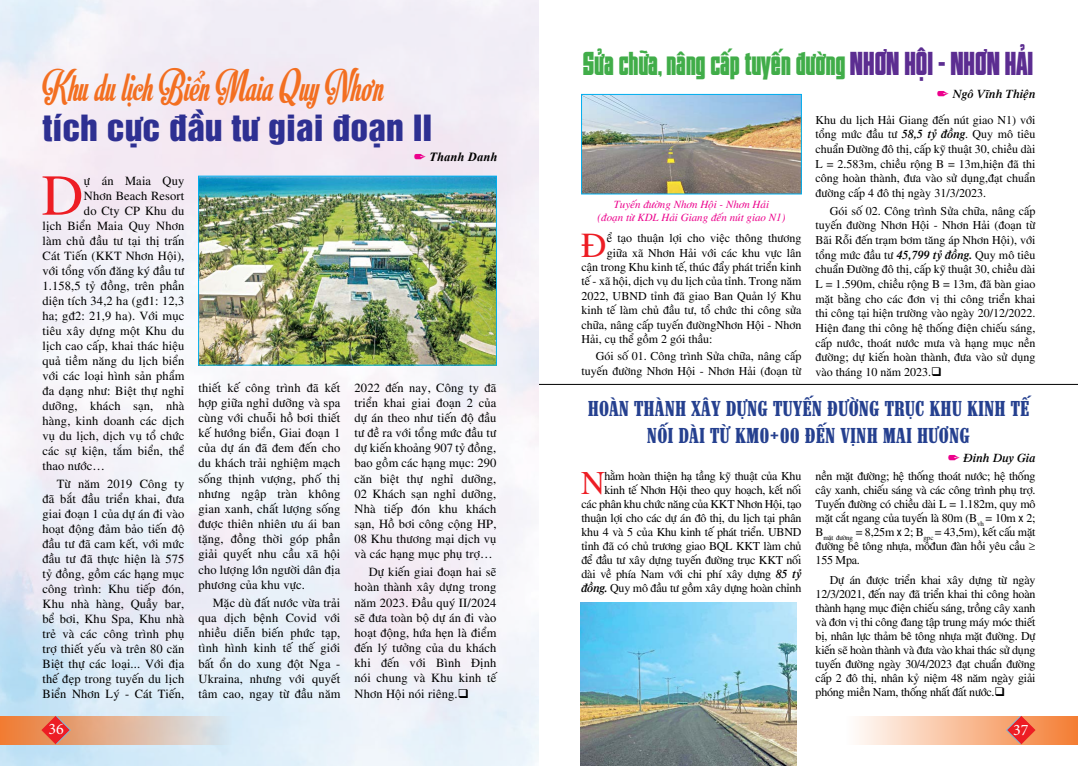
<style>
.page{position:relative;width:1078px;height:766px;background:#fff}
.page>*{position:absolute;margin:0;border:0;box-sizing:border-box;transform-origin:0 0}
.t1{font:57.8px "UTM Times";color:#ed1d24}
.t2{font:45px "HLT Motion Picture";color:#f36f21;scale:.79 1}
.t3{font:35.2px "UTM Times";color:#ed1d24}
.t4{font:33.1px "UTM Times";color:#ed1d24}
.t5{font:33px "UTM Helvet Ins";color:#2e3092;scale:1.08 1}
.t6{font:32px "UTM Talling";color:#41ad49}
.t7{font:22px/26.4px "UTM Marlboro";color:#25408f;text-align:center;scale:1.1 1}
.t8{font:16px "Minion Pro";color:#fff}
.t9{font:12.5px/15.1px "UTM Times";letter-spacing:.01em;color:#000;text-align:justify}
.t10{font:italic 700 12.5px "Times New Roman";letter-spacing:.005em;color:#000}
.t11{font:12px/14.7px "UTM Times";color:#000;text-align:justify}
.t12{font:12px/14px "UTM Times";letter-spacing:-.02em;color:#000;text-align:right}
.t13{font:italic 700 12px "UTM Times";letter-spacing:.005em;color:#000}
.t14{font:italic 11px/13.2px "UTM Times";color:#ec008c;text-align:center}
.s1{color:#5c2d91}
.s2{font-weight:700;font-style:italic}
.s3{font-family:"Arial Narrow"}
</style>
<div class="page">
<img style="left:0;top:0;width:539px;height:765px">
<svg style="left:858px;top:716px;width:219px;height:28px;background:#f9bf9a"></svg>
<svg style="left:0;top:715px;width:231px;height:29px;background:#e1b79e"></svg>
<svg style="left:41px;top:715px;width:30px;height:29px"></svg>
<svg style="left:1005px;top:716px;width:30px;height:28px"></svg>
<img style="left:583px;top:96px;width:216px;height:96px">
<div style="left:581px;top:94px;width:220px;height:100px;border:1px solid #00aeef"></div>
<img style="left:580px;top:602px;width:216px;height:163px">
<img style="left:200px;top:178px;width:294px;height:185px">
<div style="left:198px;top:176px;width:298px;height:189px;border:1px solid #00aeef"></div>
<hr style="left:539px;top:384px;width:538px;height:1px;background:#000">
<svg style="left:414px;top:154px;width:11px;height:6px"></svg>
<h2 class="t2" style="left:43px;top:53px;width:433px">Khu du lịch Biển Maia Quy Nhơn</h2>
<h3 class="t5" style="left:43px;top:101px;width:362px">tích cực đầu tư giai đoạn II</h3>
<h1 class="t1" style="left:42px;top:154px;width:43px">D</h1>
<p class="t9" style="left:84px;top:172px;width:102px">ự án Maia Quy</p>
<p class="t9" style="left:84px;top:187px;width:102px">Nhơn Beach Resort</p>
<p class="t9" style="left:84px;top:202px;width:102px">do Cty CP Khu du</p>
<p class="t9" style="left:43px;top:217px;width:143px">lịch Biển Maia Quy Nhơn</p>
<p class="t9" style="left:43px;top:232px;width:143px">làm chủ đầu tư tại thị trấn</p>
<p class="t9" style="left:43px;top:247px;width:143px">Cát Tiến (KKT Nhơn Hội),</p>
<p class="t9" style="left:43px;top:262px;width:143px">với tổng vốn đăng ký đầu tư</p>
<p class="t9" style="left:43px;top:277px;width:143px">1.158,5 tỷ đồng, trên phần</p>
<p class="t9" style="left:43px;top:292px;width:143px">diện tích 34,2 ha (gđ1: 12,3</p>
<p class="t9" style="left:43px;top:307px;width:143px">ha; gđ2: 21,9 ha). Với mục</p>
<p class="t9" style="left:43px;top:322px;width:143px">tiêu xây dựng một Khu du</p>
<p class="t9" style="left:43px;top:337px;width:143px">lịch cao cấp, khai thác hiệu</p>
<p class="t9" style="left:43px;top:352px;width:143px">quả tiềm năng du lịch biển</p>
<p class="t9" style="left:43px;top:367px;width:143px">với các loại hình sản phẩm</p>
<p class="t9" style="left:43px;top:382px;width:143px">đa dạng như: Biệt thự nghỉ</p>
<p class="t9" style="left:43px;top:397px;width:143px">dưỡng, khách sạn, nhà</p>
<p class="t9" style="left:43px;top:412px;width:143px">hàng, kinh doanh các dịch</p>
<p class="t9" style="left:43px;top:427px;width:143px">vụ du lịch, dịch vụ tổ chức</p>
<p class="t9" style="left:43px;top:442px;width:143px">các sự kiện, tắm biển, thể</p>
<p class="t9" style="left:43px;top:457px;width:64px">thao nước…</p>
<p class="t9" style="left:43px;top:475px;width:143px;text-indent:14px">Từ năm 2019 Công ty đã bắt đầu triển khai, đưa giai đoạn 1 của dự án đi vào hoạt động đảm bảo tiến độ đầu tư đã cam kết, với mức đầu tư đã thực hiện là 575 tỷ đồng, gồm các hạng mục công trình: Khu tiếp đón, Khu nhà hàng, Quầy bar, bể bơi, Khu Spa, Khu nhà trẻ và các công trình phụ trợ thiết yếu và trên 80 căn Biệt thự các loại... Với địa thế đẹp trong tuyến du lịch Biển Nhơn Lý - Cát Tiến,</p>
<p class="t9" style="left:198px;top:378px;width:143px">thiết kế công trình đã kết hợp giữa nghỉ dưỡng và spa cùng với chuỗi hồ bơi thiết kế hướng biển, Giai đoạn 1 của dự án đã đem đến cho du khách trải nghiệm mạch sống thịnh vượng, phố thị nhưng ngập tràn không gian xanh, chất lượng sống được thiên nhiên ưu ái ban tặng, đồng thời góp phần giải quyết nhu cầu xã hội cho lượng lớn người dân địa phương của khu vực.</p>
<p class="t9" style="left:198px;top:594px;width:143px;text-indent:14px">Mặc dù đất nước vừa trải qua dịch bệnh Covid với nhiều diễn biến phức tạp, tình hình kinh tế thế giới bất ổn do xung đột Nga - Ukraina, nhưng với quyết tâm cao, ngay từ đầu năm</p>
<p class="t10" style="left:429px;top:148px;width:70px">Thanh Danh</p>
<p class="t9" style="left:354px;top:379px;width:143px">2022 đến nay, Công ty đã triển khai giai đoạn 2 của dự án theo như tiến độ đầu tư đề ra với tổng mức đầu tư dự kiến khoảng 907 tỷ đồng, bao gồm các hạng mục: 290 căn biệt thự nghỉ dưỡng, 02 Khách sạn nghỉ dưỡng, Nhà tiếp đón khu khách sạn, Hồ bơi công cộng HP, 08 Khu thương mại dịch vụ và các hạng mục phụ trợ…</p>
<p class="t9" style="left:354px;top:563px;width:143px;text-indent:14px">Dự kiến giai đoạn hai sẽ hoàn thành xây dựng trong năm 2023. Đầu quý II/2024 sẽ đưa toàn bộ dự án đi vào hoạt động, hứa hẹn là điểm đến lý tưởng của du khách khi đến với Bình Định nói chung và Khu kinh tế Nhơn Hội nói riêng.❑</p>
<h3 class="t6" style="left:583px;top:40px;width:451px">Sửa chữa, nâng cấp tuyến đường <span class="s1">NHƠN HỘI - NHƠN HẢI</span></h3>
<p class="t14" style="left:597px;top:197px;width:189px">Tuyến đường Nhơn Hội - Nhơn Hải<br>(đoạn từ KDL Hải Giang đến nút giao N1)</p>
<h3 class="t3" style="left:581px;top:220px;width:27px">Đ</h3>
<p class="t11" style="left:606px;top:230px;width:196px">ể tạo thuận lợi cho việc thông thương</p>
<p class="t11" style="left:606px;top:244px;width:196px">giữa xã Nhơn Hải với các khu vực lân</p>
<p class="t11" style="left:581px;top:259px;width:221px">cận trong Khu kinh tế, thúc đẩy phát triển kinh</p>
<p class="t11" style="left:581px;top:273px;width:221px">tế - xã hội, dịch vụ du lịch của tỉnh. Trong năm</p>
<p class="t11" style="left:581px;top:287px;width:221px">2022, UBND tỉnh đã giao Ban Quản lý Khu</p>
<p class="t11" style="left:581px;top:302px;width:221px">kinh tế làm chủ đầu tư, tổ chức thi công sửa</p>
<p class="t11" style="left:581px;top:316px;width:221px">chữa, nâng cấp tuyến đườngNhơn Hội - Nhơn</p>
<p class="t11" style="left:581px;top:331px;width:132px">Hải, cụ thể gồm 2 gói thầu:</p>
<p class="t11" style="left:581px;top:348px;width:221px;line-height:14.4px;text-align:right">Gói số 01. Công trình Sửa chữa, nâng cấp tuyến đường Nhơn Hội - Nhơn Hải (đoạn từ</p>
<p class="t13" style="left:952px;top:85px;width:84px">Ngô Vĩnh Thiện</p>
<p class="t11" style="left:815px;top:111px;width:221px">Khu du lịch Hải Giang đến nút giao N1) với tổng mức đầu tư <span class="s2">58,5 tỷ đồng</span>. Quy mô tiêu chuẩn Đường đô thị, cấp kỹ thuật 30, chiều dài L = 2.583m, chiều rộng B = 13m,hiện đã thi công hoàn thành, đưa vào sử dụng,đạt chuẩn đường cấp 4 đô thị ngày 31/3/2023.</p>
<p class="t11" style="left:815px;top:202px;width:221px;text-indent:14px">Gói số 02. Công trình Sửa chữa, nâng cấp tuyến đường Nhơn Hội - Nhơn Hải (đoạn từ Bãi Rỗi đến trạm bơm tăng áp Nhơn Hội), với tổng mức đầu tư <span class="s2">45,799 tỷ đồng.</span> Quy mô tiêu chuẩn Đường đô thị, cấp kỹ thuật 30, chiều dài L = 1.590m, chiều rộng B = 13m, đã bàn giao mặt bằng cho các đơn vị thi công triển khai thi công tại hiện trường vào ngày 20/12/2022.<br>Hiện đang thi công hệ thống điện chiếu sáng, cấp nước, thoát nước mưa và hạng mục nền đường; dự kiến hoàn thành, đưa vào sử dụng vào tháng 10 năm 2023.❑</p>
<h3 class="t7" style="left:587px;top:394px;width:403px">HOÀN THÀNH XÂY DỰNG TUYẾN ĐƯỜNG TRỤC KHU KINH TẾ<br>NỐI DÀI TỪ KM0+00 ĐẾN VỊNH MAI HƯƠNG</h3>
<h3 class="t4" style="left:581px;top:459px;width:25px">N</h3>
<p class="t13" style="left:962px;top:448px;width:74px">Đinh Duy Gia</p>
<p class="t12" style="left:581px;top:468px;width:221px">hằm hoàn thiện hạ tầng kỹ thuật của Khu kinh tế Nhơn Hội theo quy hoạch, kết nối<br>các phân khu chức năng của KKT Nhơn Hội, tạo thuận lợi cho các dự án đô thị, du lịch tại phân khu 4 và 5 của Khu kinh tế phát triển. UBND tỉnh đã có chủ trương giao BQL KKT làm chủ để đầu tư xây dựng tuyến đường trục KKT nối dài về phía Nam với chi phí xây dựng <span class="s2">85 tỷ đồng.</span> Quy mô đầu tư gồm xây dựng hoàn chỉnh</p>
<p class="t11" style="left:815px;top:468px;width:221px;line-height:14px">nền mặt đường; hệ thống thoát nước; hệ thống cây xanh, chiếu sáng và các công trình phụ trợ.<br>Tuyến đường có chiều dài L = 1.182m, quy mô mặt cắt ngang của tuyến là 80m (B<sub>vh</sub> = 10m <span class="s3">x</span> 2; B<sub>mặt</sub> <sub>đường</sub> = 8,25m <span class="s3">x</span> 2; B<sub>gpc</sub> = 43,5m), kết cấu mặt đường bê tông nhựa, môđun đàn hồi yêu cầu ≥ 155 Mpa.</p>
<p class="t11" style="left:815px;top:571px;width:221px;line-height:14px;text-indent:14px">Dự án được triển khai xây dựng từ ngày 12/3/2021, đến nay đã triển khai thi công hoàn thành hạng mục điện chiếu sáng, trồng cây xanh và đơn vị thi công đang tập trung máy móc thiết bị, nhân lực thảm bê tông nhựa mặt đường. Dự kiến sẽ hoàn thành và đưa vào khai thác sử dụng tuyến đường ngày 30/4/2023 đạt chuẩn đường cấp 2 đô thị, nhân kỷ niệm 48 năm ngày giải phóng miền Nam, thống nhất đất nước.❑</p>
<p class="t8" style="left:48px;top:718px;width:17px">36</p>
<p class="t8" style="left:1012px;top:718px;width:17px">37</p>
</div>
